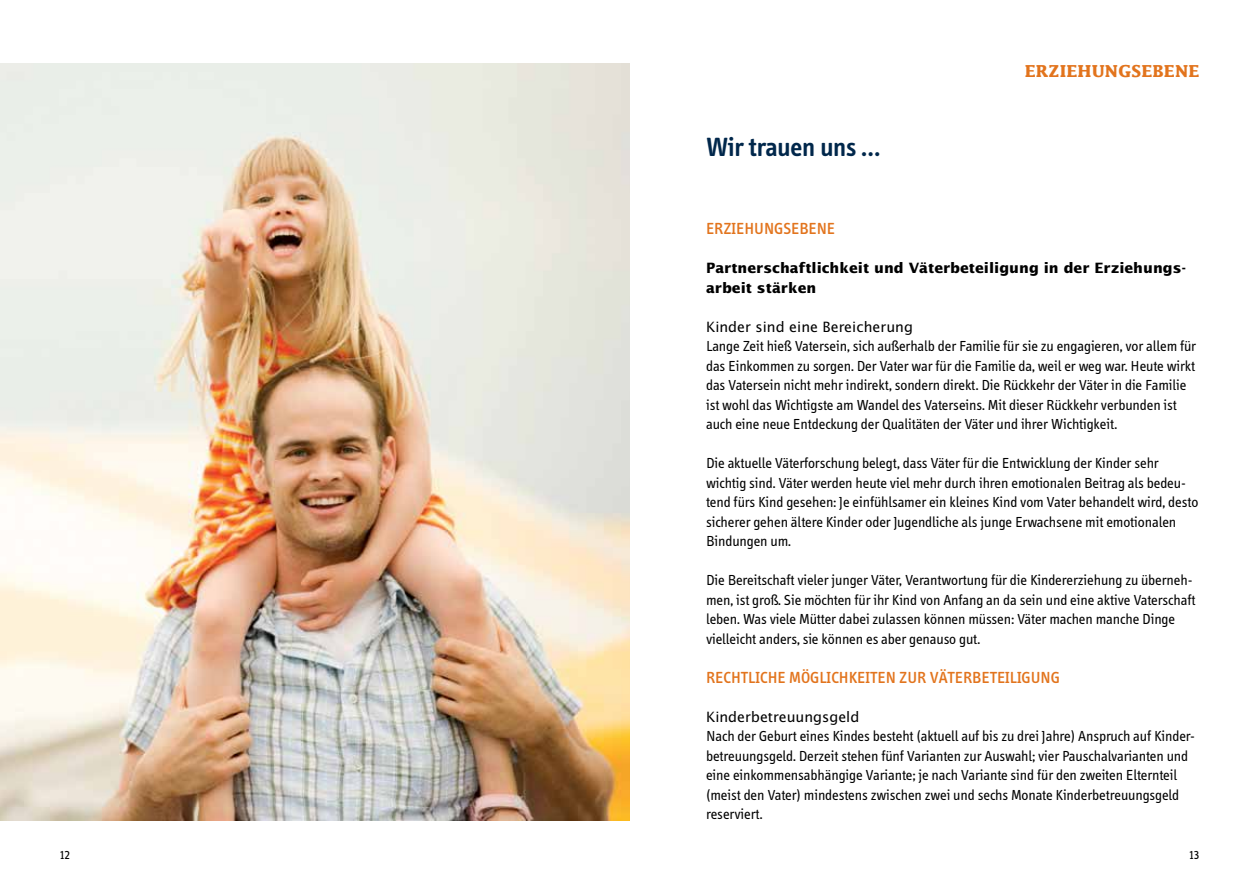
<style>
.page{position:relative;width:1259px;height:893px;background:#fff}
.page>*{position:absolute;margin:0;border:0;box-sizing:border-box;transform-origin:0 0}
.t1{font:600 27px "Info";color:#00274b}
.t2{font:500 16.5px "Info";letter-spacing:.01em;color:#e2741d}
.t3{font:700 16.5px "Lucida";letter-spacing:.01em;color:#e2741d}
.t4{font:15px/19.5px "Info";color:#000}
.t5{font:700 14.25px/19.5px "Lucida Sans";color:#000}
.t6{font:14.25px "Lucida Sans";color:#000}
.t7{font:12px "Info";color:#000}
</style>
<div class="page">
<img style="left:0;top:64px;width:629px;height:757px">
<h1 class="t1" style="left:706px;top:132px;width:175px">Wir trauen uns …</h1>
<p class="t3" style="left:1024px;top:61px;width:176px">ERZIEHUNGSEBENE</p>
<p class="t2" style="left:706px;top:219px;width:130px">ERZIEHUNGSEBENE</p>
<p class="t5" style="left:706px;top:258px;width:481px">Partnerschaftlichkeit und Väterbeteiligung in der Erziehungs&shy;arbeit stärken</p>
<p class="t6" style="left:706px;top:318px;width:208px">Kinder sind eine Bereicherung</p>
<p class="t4" style="left:706px;top:336px;width:491px">Lange Zeit hieß Vatersein, sich außerhalb der Familie für sie zu engagieren, vor allem für das Einkommen zu sorgen. Der Vater war für die Familie da, weil er weg war. Heute wirkt das Vatersein nicht mehr indirekt, sondern direkt. Die Rückkehr der Väter in die Familie ist wohl das Wichtigste am Wandel des Vaterseins. Mit dieser Rückkehr verbunden ist auch eine neue Entdeckung der Qualitäten der Väter und ihrer Wichtigkeit.</p>
<p class="t4" style="left:706px;top:453px;width:494px">Die aktuelle Väterforschung belegt, dass Väter für die Entwicklung der Kinder sehr wichtig sind. Väter werden heute viel mehr durch ihren emotionalen Beitrag als bedeu&shy;tend fürs Kind gesehen: Je einfühlsamer ein kleines Kind vom Vater behandelt wird, desto sicherer gehen ältere Kinder oder Jugendliche als junge Erwachsene mit emotionalen Bindungen um.</p>
<p class="t4" style="left:706px;top:570px;width:491px">Die Bereitschaft vieler junger Väter, Verantwortung für die Kindererziehung zu überneh&shy;men, ist groß. Sie möchten für ihr Kind von Anfang an da sein und eine aktive Vaterschaft leben. Was viele Mütter dabei zulassen können müssen: Väter machen manche Dinge vielleicht anders, sie können es aber genauso gut.</p>
<p class="t2" style="left:706px;top:668px;width:18px">RECHTLICHE</p>
<p class="t2" style="left:789px;top:668px;width:30px">MÖGLICH</p>
<p class="t2" style="left:849px;top:668px;width:17px">KEITEN</p>
<p class="t2" style="left:899px;top:668px;width:10px">ZUR</p>
<p class="t2" style="left:930px;top:668px;width:27px">VÄTERBETEILIGUNG</p>
<p class="t6" style="left:706px;top:708px;width:155px">Kinderbetreuungsgeld</p>
<p class="t4" style="left:706px;top:726px;width:490px">Nach der Geburt eines Kindes besteht (aktuell auf bis zu drei Jahre) Anspruch auf Kinder&shy;betreuungsgeld. Derzeit stehen fünf Varianten zur Auswahl; vier Pauschalvarianten und eine einkommensabhängige Variante; je nach Variante sind für den zweiten Elternteil (meist den Vater) mindestens zwischen zwei und sechs Monate Kinderbetreuungsgeld reserviert.</p>
<p class="t7" style="left:60px;top:849px;width:12px">12</p>
<p class="t7" style="left:1188px;top:849px;width:12px">13</p>
</div>
